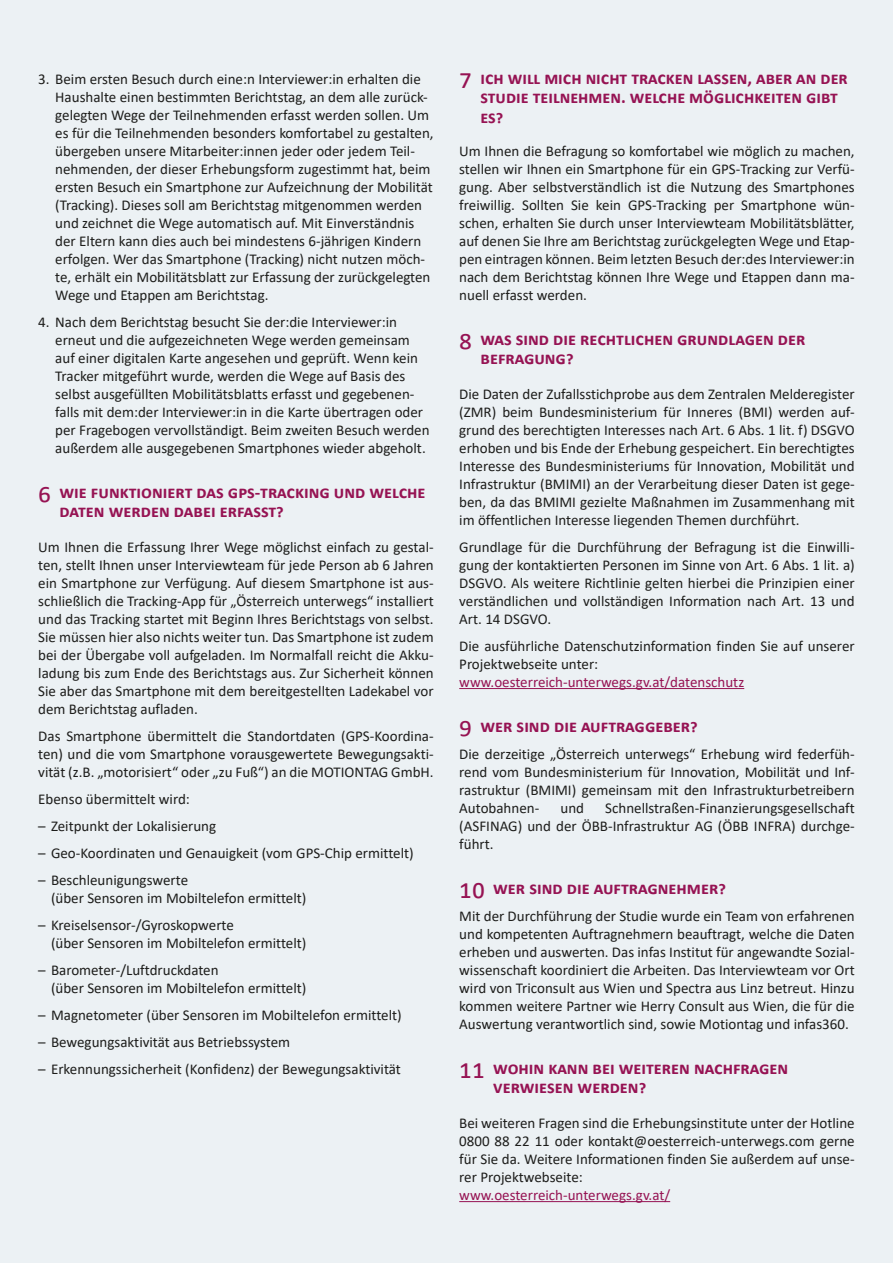
<style>
.page{position:relative;width:893px;height:1263px;background:#ecf1f4}
.page>*{position:absolute;margin:0;border:0;box-sizing:border-box;transform-origin:0 0}
.Zwischentitel{font:700 18px/19.5px "Calibri";color:#961353}
.Fließtext{font:15px/18px "Calibri";color:#1d1d1b;text-align:justify}
.Fließtext-2{font:15px "Calibri";color:#961353}
.s1{font-weight:400;font-size:28.5px}
</style>
<div class="page">
<hr style="left:459px;top:688px;width:285px;height:1px;background:#961353">
<hr style="left:459px;top:1201px;width:211px;height:1px;background:#961353">
<p class="Fließtext" style="left:55px;top:69px;width:380px;text-align:left;text-indent:-17px">3. Beim ersten Besuch durch eine:n Interviewer:in erhalten die Haushalte einen bestimmten Berichtstag, an dem alle zurück&shy;gelegten Wege der Teilnehmenden erfasst werden sollen. Um es für die Teilnehmenden besonders komfortabel zu gestalten, übergeben unsere Mitarbeiter:innen jeder oder jedem Teil&shy;nehmenden, der dieser Erhebungsform zugestimmt hat, beim ersten Besuch ein Smartphone zur Aufzeichnung der Mobilität (Tracking). Dieses soll am Berichtstag mitgenommen werden und zeichnet die Wege automatisch auf. Mit Einverständnis der Eltern kann dies auch bei mindestens 6-jährigen Kindern erfolgen. Wer das Smartphone (Tracking) nicht nutzen möch&shy;te, erhält ein Mobilitätsblatt zur Erfassung der zurückgelegten Wege und Etappen am Berichtstag.</p>
<p class="Fließtext" style="left:55px;top:312px;width:376px;text-align:left;text-indent:-17px">4. Nach dem Berichtstag besucht Sie der:die Interviewer:in erneut und die aufgezeichneten Wege werden gemeinsam auf einer digitalen Karte angesehen und geprüft. Wenn kein Tracker mitgeführt wurde, werden die Wege auf Basis des selbst ausgefüllten Mobilitätsblatts erfasst und gegebenen&shy;falls mit dem:der Interviewer:in in die Karte übertragen oder per Fragebogen vervollständigt. Beim zweiten Besuch werden außerdem alle ausgegebenen Smartphones wieder abgeholt.</p>
<h1 class="Zwischentitel" style="left:60px;top:482px;width:368px;text-indent:-21px"><span class="s1">6</span> Wie funktioniert das GPS-Tracking und welche<br>Daten werden dabei erfasst?</h1>
<p class="Fließtext" style="left:38px;top:537px;width:397px">Um Ihnen die Erfassung Ihrer Wege möglichst einfach zu gestal&shy;ten, stellt Ihnen unser Interviewteam für jede Person ab 6 Jahren ein Smartphone zur Verfügung. Auf diesem Smartphone ist aus&shy;schließlich die Tracking-App für „Österreich unterwegs“ installiert und das Tracking startet mit Beginn Ihres Berichtstags von selbst.<br>Sie müssen hier also nichts weiter tun. Das Smartphone ist zudem bei der Übergabe voll aufgeladen. Im Normalfall reicht die Akku&shy;ladung bis zum Ende des Berichtstags aus. Zur Sicherheit können Sie aber das Smartphone mit dem bereitgestellten Ladekabel vor dem Berichtstag aufladen.</p>
<p class="Fließtext" style="left:38px;top:726px;width:397px">Das Smartphone übermittelt die Standortdaten (GPS-Koordina&shy;ten) und die vom Smartphone vorausgewertete Bewegungsakti&shy;vität (z.B. „motorisiert“ oder „zu Fuß“) an die MOTIONTAG GmbH.</p>
<p class="Fließtext" style="left:38px;top:789px;width:153px">Ebenso übermittelt wird:</p>
<p class="Fließtext" style="left:38px;top:816px;width:179px">– Zeitpunkt der Lokalisierung</p>
<p class="Fließtext" style="left:38px;top:843px;width:377px">– Geo-Koordinaten und Genauigkeit (vom GPS-Chip ermittelt)</p>
<p class="Fließtext" style="left:51px;top:870px;width:257px;text-indent:-13px">– Beschleunigungswerte<br>(über Sensoren im Mobiltelefon ermittelt)</p>
<p class="Fließtext" style="left:51px;top:915px;width:257px;text-indent:-13px">– Kreiselsensor-/Gyroskopwerte<br>(über Sensoren im Mobiltelefon ermittelt)</p>
<p class="Fließtext" style="left:51px;top:960px;width:257px;text-indent:-13px">– Barometer-/Luftdruckdaten<br>(über Sensoren im Mobiltelefon ermittelt)</p>
<p class="Fließtext" style="left:38px;top:1005px;width:365px">– Magnetometer (über Sensoren im Mobiltelefon ermittelt)</p>
<p class="Fließtext" style="left:38px;top:1032px;width:253px">– Bewegungsaktivität aus Betriebssystem</p>
<p class="Fließtext" style="left:38px;top:1059px;width:364px">– Erkennungssicherheit (Konfidenz) der Bewegungsaktivität</p>
<h1 class="Zwischentitel" style="left:480px;top:68px;width:369px;text-indent:-21px"><span class="s1">7</span> Ich will mich nicht tracken lassen, aber an der<br>Studie teilnehmen. Welche Möglichkeiten gibt es?</h1>
<p class="Fließtext" style="left:459px;top:141px;width:397px">Um Ihnen die Befragung so komfortabel wie möglich zu machen, stellen wir Ihnen ein Smartphone für ein GPS-Tracking zur Verfü&shy;gung. Aber selbstverständlich ist die Nutzung des Smartphones freiwillig. Sollten Sie kein GPS-Tracking per Smartphone wün&shy;schen, erhalten Sie durch unser Interviewteam Mobilitätsblätter, auf denen Sie Ihre am Berichtstag zurückgelegten Wege und Etap&shy;pen eintragen können. Beim letzten Besuch der:des Interviewer:in nach dem Berichtstag können Ihre Wege und Etappen dann ma&shy;nuell erfasst werden.</p>
<h1 class="Zwischentitel" style="left:480px;top:329px;width:326px;text-indent:-21px"><span class="s1">8</span> Was sind die rechtlichen Grundlagen der<br>Befragung?</h1>
<p class="Fließtext" style="left:459px;top:384px;width:397px">Die Daten der Zufallsstichprobe aus dem Zentralen Melderegister (ZMR) beim Bundesministerium für Inneres (BMI) werden auf&shy;grund des berechtigten Interesses nach Art. 6 Abs. 1 lit. f) DSGVO erhoben und bis Ende der Erhebung gespeichert. Ein berechtigtes Interesse des Bundesministeriums für Innovation, Mobilität und Infrastruktur (BMIMI) an der Verarbeitung dieser Daten ist gege&shy;ben, da das BMIMI gezielte Maßnahmen im Zusammenhang mit im öffentlichen Interesse liegenden Themen durchführt.</p>
<p class="Fließtext" style="left:459px;top:537px;width:397px">Grundlage für die Durchführung der Befragung ist die Einwilli&shy;gung der kontaktierten Personen im Sinne von Art. 6 Abs. 1 lit. a)<br>DSGVO. Als weitere Richtlinie gelten hierbei die Prinzipien einer verständlichen und vollständigen Information nach Art. 13 und Art. 14 DSGVO.</p>
<p class="Fließtext" style="left:459px;top:636px;width:397px">Die ausführliche Datenschutzinformation finden Sie auf unserer<br>Projektwebseite unter:</p>
<p class="Fließtext-2" style="left:459px;top:671px;width:286px">www.oesterreich-unterwegs.gv.at/datenschutz</p>
<h1 class="Zwischentitel" style="left:459px;top:716px;width:240px"><span class="s1">9</span> Wer sind die Auftraggeber?</h1>
<p class="Fließtext" style="left:459px;top:744px;width:397px">Die derzeitige „Österreich unterwegs“ Erhebung wird federfüh&shy;rend vom Bundesministerium für Innovation, Mobilität und Inf&shy;rastruktur (BMIMI) gemeinsam mit den Infrastrukturbetreibern Autobahnen-</p>
<p class="Fließtext" style="left:459px;top:798px;width:397px;text-indent:146px">Schnellstraßen-Finanzierungsgesellschaft (ASFINAG) und der ÖBB-Infrastruktur AG (ÖBB INFRA) durchge&shy;führt.</p>
<h1 class="Zwischentitel" style="left:459px;top:878px;width:268px"><span class="s1">10</span> Wer sind die Auftragnehmer?</h1>
<p class="Fließtext" style="left:459px;top:906px;width:397px">Mit der Durchführung der Studie wurde ein Team von erfahrenen und kompetenten Auftragnehmern beauftragt, welche die Daten erheben und auswerten. Das infas Institut für angewandte Sozial&shy;wissenschaft koordiniert die Arbeiten. Das Interviewteam vor Ort wird von Triconsult aus Wien und Spectra aus Linz betreut. Hinzu kommen weitere Partner wie Herry Consult aus Wien, die für die Auswertung verantwortlich sind, sowie Motiontag und infas360.</p>
<h1 class="Zwischentitel" style="left:493px;top:1058px;width:296px;text-indent:-34px"><span class="s1">11</span> Wohin kann bei weiteren Nachfragen verwiesen werden?</h1>
<p class="Fließtext" style="left:459px;top:1113px;width:397px">Bei weiteren Fragen sind die Erhebungsinstitute unter der Hotline 0800 88 22 11 oder kontakt@oesterreich-unterwegs.com gerne für Sie da. Weitere Informationen finden Sie außerdem auf unse&shy;rer Projektwebseite:</p>
<p class="Fließtext-2" style="left:459px;top:1184px;width:212px">www.oesterreich-unterwegs.gv.at/</p>
<p class="Fließtext" style="left:560px;top:798px;width:25px">und</p>
</div>
